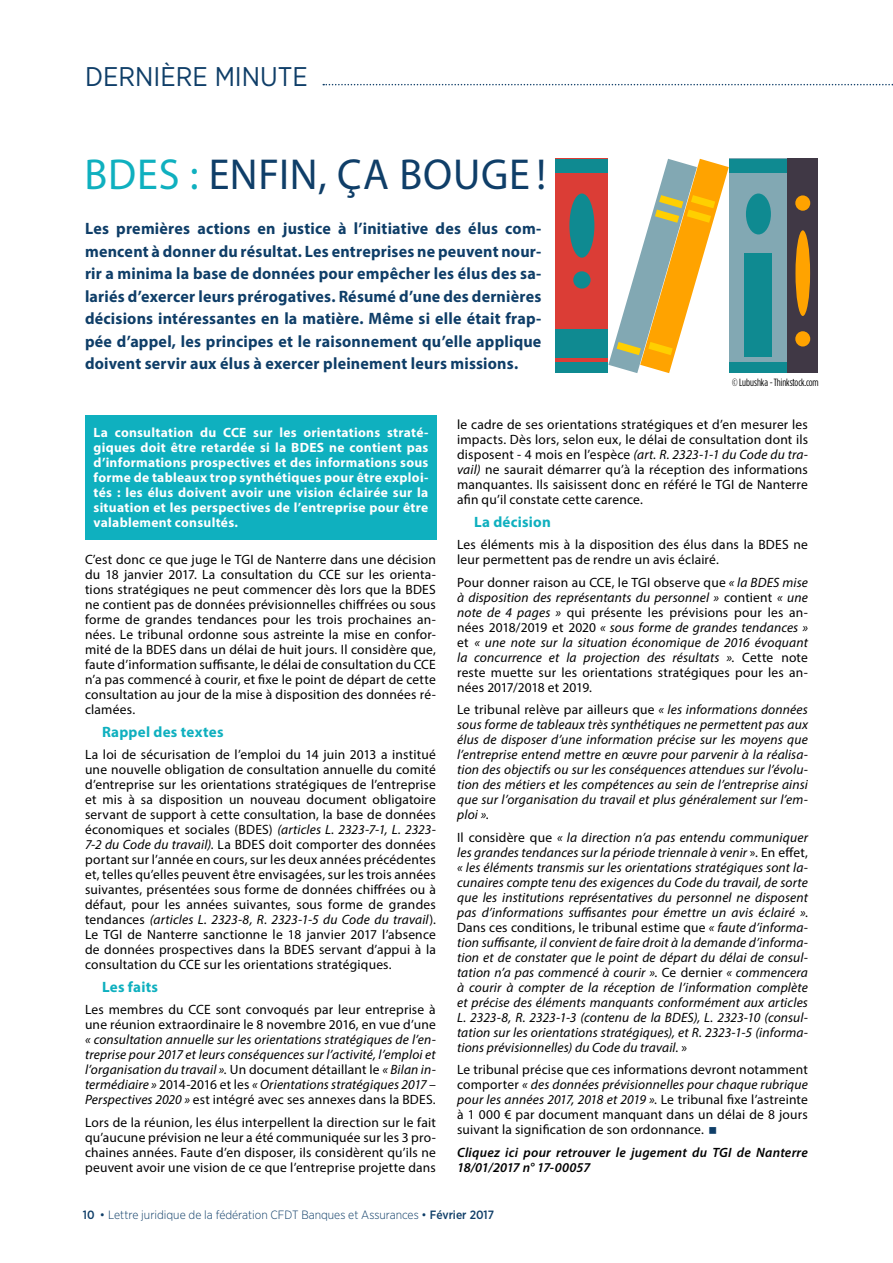
<style>
.page{position:relative;width:893px;height:1263px;background:#fff}
.page>*{position:absolute;margin:0;border:0;box-sizing:border-box;transform-origin:0 0}
.t1{font:43.5px "Myriad Pro";letter-spacing:.02em;color:#0f3e68}
.t2{font:27px "Gotham Narrow";color:#0f3e68}
.t3{font:700 16.5px/22.5px "Myriad Pro";letter-spacing:.015em;color:#0f3e68;text-align:justify}
.t4{font:700 15px "Myriad Pro";letter-spacing:.015em;color:#0fb0bf}
.t5{font:13.5px/15px "Myriad Pro";letter-spacing:.015em;color:#000;text-align:justify}
.t6{font:italic 13.5px/15px "Myriad Pro";letter-spacing:.01em;color:#000;text-align:justify}
.t7{font:700 13.5px/15px "Myriad Pro";letter-spacing:.02em;color:#fff;text-align:justify}
.t8{font:italic 600 13.5px/15px "Myriad Pro";letter-spacing:.02em;color:#000}
.t9{font:300 12px "Gotham Narrow";color:#0f3e68}
.t10{font:10.5px "Gotham Condensed";letter-spacing:-.01em;color:#000}
.s1{color:#0fb0bf}
.s2{font-style:italic}
.s3{font-style:normal}
.s4{font-weight:500}
.s5{font-weight:400}
</style>
<div class="page">
<svg style="left:323px;top:84px;width:570px;height:1px"></svg>
<div style="left:85px;top:415px;width:352px;height:125px;background:#0fb0bf"></div>
<div style="left:729px;top:159px;width:59px;height:214px;background:#82a8b3"></div>
<div style="left:729px;top:363px;width:59px;height:10px;background:#0f8a91"></div>
<div style="left:729px;top:159px;width:59px;height:13px;background:#0f8a91"></div>
<div style="left:746px;top:193px;width:25px;height:41px;background:#0f8a91;border-radius:50%"></div>
<div style="left:744px;top:253px;width:28px;height:104px;background:#0f8a91"></div>
<div style="left:788px;top:159px;width:30px;height:214px;background:#403845"></div>
<div style="left:795px;top:230px;width:15px;height:86px;background:#ffa300;border-radius:50%"></div>
<div style="left:795px;top:195px;width:15px;height:16px;background:#ffa300;border-radius:50%"></div>
<div style="left:795px;top:331px;width:15px;height:15px;background:#ffa300;border-radius:50%"></div>
<svg style="left:608px;top:159px;width:121px;height:214px"></svg>
<div style="left:556px;top:159px;width:52px;height:214px;background:#db3d36"></div>
<div style="left:556px;top:363px;width:52px;height:10px;background:#0f8a91"></div>
<div style="left:556px;top:159px;width:52px;height:13px;background:#0f8a91"></div>
<div style="left:569px;top:193px;width:25px;height:65px;background:#0f8a91;border-radius:50%"></div>
<div style="left:556px;top:329px;width:52px;height:28px;background:#0f8a91"></div>
<div style="left:573px;top:271px;width:18px;height:18px;background:#0f8a91;border-radius:50%"></div>
<p class="t2" style="left:85px;top:59px;width:224px">DERNIÈRE MINUTE</p>
<p class="t1" style="left:84px;top:148px;width:463px"><span class="s1">BDES :</span> ENFIN, ÇA BOUGE !</p>
<p class="t3" style="left:85px;top:217px;width:458px">Les premières actions en justice à l’initiative des élus com&shy;mencent à donner du résultat. Les entreprises ne peuvent nour&shy;rir a minima la base de données pour empêcher les élus des sa&shy;lariés d’exercer leurs prérogatives. Résumé d’une des dernières décisions intéressantes en la matière. Même si elle était frap&shy;pée d’appel, les principes et le raisonnement qu’elle applique doivent servir aux élus à exercer pleinement leurs missions.</p>
<p class="t10" style="left:732px;top:376px;width:88px">© Lubushka - Thinkstock.com</p>
<p class="t7" style="left:94px;top:424px;width:336px">La consultation du CCE sur les orientations straté&shy;giques doit être retardée si la BDES ne contient pas d’informations prospectives et des informations sous forme de tableaux trop synthétiques pour être exploi&shy;tés : les élus doivent avoir une vision éclairée sur la situation et les perspectives de l’entreprise pour être valablement consultés.</p>
<p class="t5" style="left:85px;top:552px;width:352px">C’est donc ce que juge le TGI de Nanterre dans une décision du 18 janvier 2017. La consultation du CCE sur les orienta&shy;tions stratégiques ne peut commencer dès lors que la BDES ne contient pas de données prévisionnelles chiffrées ou sous forme de grandes tendances pour les trois prochaines an&shy;nées. Le tribunal ordonne sous astreinte la mise en confor&shy;mité de la BDES dans un délai de huit jours. Il considère que, faute d’information suffisante, le délai de consultation du CCE n’a pas commencé à courir, et fixe le point de départ de cette consultation au jour de la mise à disposition des données ré&shy;clamées.</p>
<p class="t4" style="left:102px;top:722px;width:123px">Rappel des textes</p>
<p class="t5" style="left:85px;top:747px;width:352px">La loi de sécurisation de l’emploi du 14 juin 2013 a institué une nouvelle obligation de consultation annuelle du comité d’entreprise sur les orientations stratégiques de l’entreprise et mis à sa disposition un nouveau document obligatoire servant de support à cette consultation, la base de données économiques et sociales (BDES) <span class="s2">(articles L. 2323-7-1, L. 2323- 7-2 du Code du travail)</span>. La BDES doit comporter des données portant sur l’année en cours, sur les deux années précédentes et, telles qu’elles peuvent être envisagées, sur les trois années suivantes, présentées sous forme de données chiffrées ou à défaut, pour les années suivantes, sous forme de grandes tendances <span class="s2">(articles L. 2323-8, R. 2323-1-5 du Code du travail</span>).<br>Le TGI de Nanterre sanctionne le 18 janvier 2017 l’absence de données prospectives dans la BDES servant d’appui à la consultation du CCE sur les orientations stratégiques.</p>
<p class="t4" style="left:102px;top:977px;width:58px">Les faits</p>
<p class="t6" style="left:85px;top:1002px;width:352px"><span class="s3">Les membres du CCE sont convoqués par leur entreprise à une réunion extraordinaire le 8 novembre 2016, en vue d’une </span>« consultation annuelle sur les orientations stratégiques de l’en&shy;treprise pour 2017 et leurs conséquences sur l’activité, l’emploi et l’organisation du travail ». <span class="s3">Un document détaillant le</span> « Bilan in&shy;termédiaire » <span class="s3">2014-2016 et les</span> « Orientations stratégiques 2017 – Perspectives 2020 » <span class="s3">est intégré avec ses annexes dans la BDES.</span></p>
<p class="t5" style="left:85px;top:1114px;width:352px">Lors de la réunion, les élus interpellent la direction sur le fait qu’aucune prévision ne leur a été communiquée sur les 3 pro&shy;chaines années. Faute d’en disposer, ils considèrent qu’ils ne peuvent avoir une vision de ce que l’entreprise projette dans</p>
<p class="t5" style="left:457px;top:417px;width:352px">le cadre de ses orientations stratégiques et d’en mesurer les impacts. Dès lors, selon eux, le délai de consultation dont ils disposent - 4 mois en l’espèce <span class="s2">(art. R. 2323-1-1 du Code du tra&shy;vail)</span> ne saurait démarrer qu’à la réception des informations manquantes. Ils saisissent donc en référé le TGI de Nanterre afin qu’il constate cette carence.</p>
<p class="t4" style="left:474px;top:512px;width:78px">La décision</p>
<p class="t5" style="left:457px;top:537px;width:352px">Les éléments mis à la disposition des élus dans la BDES ne leur permettent pas de rendre un avis éclairé.</p>
<p class="t6" style="left:457px;top:574px;width:352px"><span class="s3">Pour donner raison au CCE, le TGI observe que</span> « la BDES mise à disposition des représentants du personnel » <span class="s3">contient</span> « une note de 4 pages » <span class="s3">qui présente les prévisions pour les an&shy;nées 2018/2019 et 2020</span> « sous forme de grandes tendances » <span class="s3">et</span> « une note sur la situation économique de 2016 évoquant la concurrence et la projection des résultats »<span class="s3">. Cette note reste muette sur les orientations stratégiques pour les an&shy;nées 2017/2018 et 2019.</span></p>
<p class="t6" style="left:457px;top:702px;width:352px"><span class="s3">Le tribunal relève par ailleurs que</span> « les informations données sous forme de tableaux très synthétiques ne permettent pas aux élus de disposer d’une information précise sur les moyens que l’entreprise entend mettre en œuvre pour parvenir à la réalisa&shy;tion des objectifs ou sur les conséquences attendues sur l’évolu&shy;tion des métiers et les compétences au sein de l’entreprise ainsi que sur l’organisation du travail et plus généralement sur l’em&shy;ploi »<span class="s3">.</span></p>
<p class="t6" style="left:457px;top:829px;width:352px"><span class="s3">Il considère que</span> « la direction n’a pas entendu communiquer les grandes tendances sur la période triennale à venir <span class="s3">». En effet, </span>« les éléments transmis sur les orientations stratégiques sont la&shy;cunaires compte tenu des exigences du Code du travail, de sorte que les institutions représentatives du personnel ne disposent pas d’informations suffisantes pour émettre un avis éclairé »<span class="s3">.<br>Dans ces conditions, le tribunal estime que</span> « faute d’informa&shy;tion suffisante, il convient de faire droit à la demande d’informa&shy;tion et de constater que le point de départ du délai de consul&shy;tation n’a pas commencé à courir »<span class="s3">. Ce dernier</span> « commencera à courir à compter de la réception de l’information complète et précise des éléments manquants conformément aux articles L. 2323-8, R. 2323-1-3 (contenu de la BDES), L. 2323-10 (consul&shy;tation sur les orientations stratégiques), et R. 2323-1-5 (informa&shy;tions prévisionnelles) du Code du travail. <span class="s3">»</span></p>
<p class="t5" style="left:457px;top:1062px;width:352px">Le tribunal précise que ces informations devront notamment comporter <span class="s2">« des données prévisionnelles pour chaque rubrique pour les années 2017, 2018 et 2019 »</span>. Le tribunal fixe l’astreinte à 1 000 € par document manquant dans un délai de 8 jours suivant la signification de son ordonnance.</p>
<p class="t8" style="left:457px;top:1144px;width:352px">Cliquez ici pour retrouver le jugement du TGI de Nanterre<br>18/01/2017 n° 17-00057</p>
<p class="t9" style="left:83px;top:1207px;width:413px"><span class="s4">10</span> <span class="s5">•</span> Lettre juridique de la fédération CFDT Banques et Assurances <span class="s5">•</span> <span class="s4">Février 2017</span></p>
</div>
